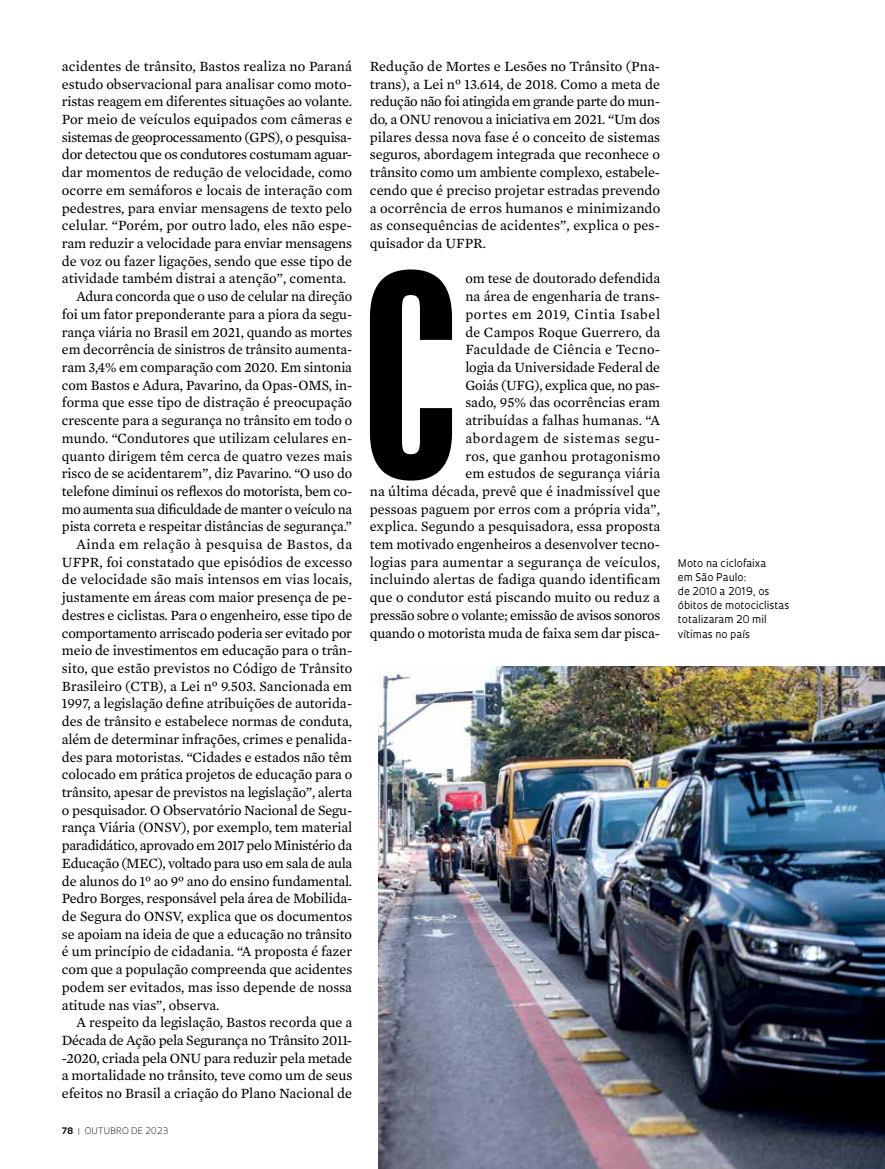
<style>
.page{position:relative;width:885px;height:1169px;background:#fff}
.page>*{position:absolute;margin:0;border:0;box-sizing:border-box;transform-origin:0 0}
.t1{font:263.4px "Swiss 924 BT Regular B";color:#000}
.t2{font:14.4px/17.7px "Mercury Text G2";letter-spacing:-.005em;color:#000;text-align:justify}
.t3{font:14.4px "Mercury Text G2";letter-spacing:-.025em;color:#000}
.t4{font:14.4px "Mercury Text G2";letter-spacing:-.03em;color:#000}
.t5{font:14.4px "Mercury Text G2";letter-spacing:.035em;color:#000}
.t6{font:10.35px/14.1px "Oculum";color:#000}
.t7{font:300 8.7px "Oculum";letter-spacing:.015em;color:#000}
.s1{font-weight:700}
.s2{font-weight:700;color:#939598}
</style>
<div class="page">
<img style="left:379px;top:666px;width:506px;height:502px">
<p class="t2" style="left:62px;top:56px;width:292px">acidentes de trânsito, Bastos realiza no Paraná</p>
<p class="t2" style="left:62px;top:74px;width:292px">estudo observacional para analisar como moto-</p>
<p class="t2" style="left:62px;top:92px;width:292px">ristas reagem em diferentes situações ao volante.</p>
<p class="t2" style="left:62px;top:110px;width:292px">Por meio de veículos equipados com câmeras e</p>
<p class="t2" style="left:62px;top:127px;width:292px">sistemas de geoprocessamento (GPS), o pesquisa-</p>
<p class="t2" style="left:62px;top:145px;width:292px">dor detectou que os condutores costumam aguar-</p>
<p class="t2" style="left:62px;top:163px;width:292px">dar momentos de redução de velocidade, como</p>
<p class="t2" style="left:62px;top:180px;width:292px">ocorre em semáforos e locais de interação com</p>
<p class="t2" style="left:62px;top:198px;width:292px">pedestres, para enviar mensagens de texto pelo</p>
<p class="t2" style="left:62px;top:216px;width:292px">celular. “Porém, por outro lado, eles não espe-</p>
<p class="t2" style="left:62px;top:233px;width:292px">ram reduzir a velocidade para enviar mensagens</p>
<p class="t2" style="left:62px;top:251px;width:292px">de voz ou fazer ligações, sendo que esse tipo de</p>
<p class="t2" style="left:62px;top:269px;width:286px">atividade também distrai a atenção”, comenta.</p>
<p class="t2" style="left:76px;top:287px;width:277px">Adura concorda que o uso de celular na direção</p>
<p class="t2" style="left:62px;top:304px;width:292px">foi um fator preponderante para a piora da segu-</p>
<p class="t2" style="left:62px;top:322px;width:292px">rança viária no Brasil em 2021, quando as mortes</p>
<p class="t2" style="left:62px;top:340px;width:292px">em decorrência de sinistros de trânsito aumenta-</p>
<p class="t2" style="left:62px;top:357px;width:292px">ram 3,4% em comparação com 2020. Em sintonia</p>
<p class="t2" style="left:62px;top:375px;width:292px">com Bastos e Adura, Pavarino, da Opas-OMS, in-</p>
<p class="t2" style="left:62px;top:393px;width:292px">forma que esse tipo de distração é preocupação</p>
<p class="t2" style="left:62px;top:411px;width:292px">crescente para a segurança no trânsito em todo o</p>
<p class="t2" style="left:62px;top:428px;width:292px">mundo. “Condutores que utilizam celulares en-</p>
<p class="t2" style="left:62px;top:446px;width:292px">quanto dirigem têm cerca de quatro vezes mais</p>
<p class="t2" style="left:62px;top:464px;width:292px">risco de se acidentarem”, diz Pavarino. “O uso do</p>
<p class="t2" style="left:62px;top:481px;width:292px">telefone diminui os reflexos do motorista, bem co-</p>
<p class="t4" style="left:62px;top:498px;width:292px">mo aumenta sua dificuldade de manter o veículo na</p>
<p class="t2" style="left:62px;top:517px;width:292px">pista correta e respeitar distâncias de segurança.”</p>
<p class="t5" style="left:76px;top:534px;width:277px">Ainda em relação à pesquisa de Bastos, da</p>
<p class="t2" style="left:62px;top:552px;width:292px">UFPR, foi constatado que episódios de excesso</p>
<p class="t2" style="left:62px;top:570px;width:292px">de velocidade são mais intensos em vias locais,</p>
<p class="t2" style="left:62px;top:588px;width:292px">justamente em áreas com maior presença de pe-</p>
<p class="t2" style="left:62px;top:605px;width:292px">destres e ciclistas. Para o engenheiro, esse tipo de</p>
<p class="t2" style="left:62px;top:623px;width:292px">comportamento arriscado poderia ser evitado por</p>
<p class="t2" style="left:62px;top:641px;width:292px">meio de investimentos em educação para o trân-</p>
<p class="t2" style="left:62px;top:658px;width:292px">sito, que estão previstos no Código de Trânsito</p>
<p class="t2" style="left:62px;top:676px;width:292px">Brasileiro (CTB), a Lei nº 9.503. Sancionada em</p>
<p class="t2" style="left:62px;top:694px;width:292px">1997, a legislação define atribuições de autorida-</p>
<p class="t2" style="left:62px;top:711px;width:292px">des de trânsito e estabelece normas de conduta,</p>
<p class="t2" style="left:62px;top:729px;width:292px">além de determinar infrações, crimes e penalida-</p>
<p class="t2" style="left:62px;top:747px;width:292px">des para motoristas. “Cidades e estados não têm</p>
<p class="t2" style="left:62px;top:765px;width:292px">colocado em prática projetos de educação para o</p>
<p class="t2" style="left:62px;top:782px;width:292px">trânsito, apesar de previstos na legislação”, alerta</p>
<p class="t2" style="left:62px;top:800px;width:292px">o pesquisador. O Observatório Nacional de Segu-</p>
<p class="t2" style="left:62px;top:818px;width:292px">rança Viária (ONSV), por exemplo, tem material</p>
<p class="t3" style="left:62px;top:835px;width:292px">paradidático, aprovado em 2017 pelo Ministério da</p>
<p class="t3" style="left:62px;top:852px;width:292px">Educação (MEC), voltado para uso em sala de aula</p>
<p class="t2" style="left:62px;top:871px;width:292px">de alunos do 1º ao 9º ano do ensino fundamental.</p>
<p class="t2" style="left:62px;top:889px;width:292px">Pedro Borges, responsável pela área de Mobilida-</p>
<p class="t2" style="left:62px;top:906px;width:292px">de Segura do ONSV, explica que os documentos</p>
<p class="t2" style="left:62px;top:924px;width:292px">se apoiam na ideia de que a educação no trânsito</p>
<p class="t2" style="left:62px;top:942px;width:292px">é um princípio de cidadania. “A proposta é fazer</p>
<p class="t2" style="left:62px;top:959px;width:292px">com que a população compreenda que acidentes</p>
<p class="t2" style="left:62px;top:977px;width:292px">podem ser evitados, mas isso depende de nossa</p>
<p class="t2" style="left:62px;top:995px;width:159px">atitude nas vias”, observa.</p>
<p class="t2" style="left:76px;top:1012px;width:278px">A respeito da legislação, Bastos recorda que a</p>
<p class="t2" style="left:62px;top:1030px;width:292px">Década de Ação pela Segurança no Trânsito 2011-</p>
<p class="t2" style="left:62px;top:1048px;width:292px">-2020, criada pela ONU para reduzir pela metade</p>
<p class="t2" style="left:62px;top:1066px;width:292px">a mortalidade no trânsito, teve como um de seus</p>
<p class="t2" style="left:62px;top:1083px;width:292px">efeitos no Brasil a criação do Plano Nacional de</p>
<p class="t7" style="left:62px;top:1124px;width:108px"><span class="s1">78</span> <span class="s2">|</span> OUTUBRO DE 2023</p>
<p class="t2" style="left:370px;top:56px;width:292px">Redução de Mortes e Lesões no Trânsito (Pna&shy;trans), a Lei nº 13.614, de 2018. Como a meta de redução não foi atingida em grande parte do mun&shy;do, a ONU renovou a iniciativa em 2021. “Um dos pilares dessa nova fase é o conceito de sistemas seguros, abordagem integrada que reconhece o trânsito como um ambiente complexo, estabele&shy;cendo que é preciso projetar estradas prevendo a ocorrência de erros humanos e minimizando as consequências de acidentes”, explica o pes&shy;quisador da UFPR.</p>
<h1 class="t1" style="left:362px;top:219px;width:97px">C</h1>
<p class="t2" style="left:370px;top:269px;width:292px;text-align:right">om tese de doutorado defendida<br>na área de engenharia de trans-<br>portes em 2019, Cintia Isabel<br>de Campos Roque Guerrero, da<br>Faculdade de Ciência e Tecno-<br>logia da Universidade Federal de<br>Goiás (UFG), explica que, no pas-<br>sado, 95% das ocorrências eram<br>atribuídas a falhas humanas. “A<br>abordagem de sistemas segu-<br>ros, que ganhou protagonismo<br>em estudos de segurança viária<br>na última década, prevê que é inadmissível que pessoas paguem por erros com a própria vida”, explica. Segundo a pesquisadora, essa proposta tem motivado engenheiros a desenvolver tecno&shy;logias para aumentar a segurança de veículos, incluindo alertas de fadiga quando identificam que o condutor está piscando muito ou reduz a pressão sobre o volante; emissão de avisos sonoros quando o motorista muda de faixa sem dar pisca-</p>
<p class="t6" style="left:678px;top:555px;width:113px">Moto na ciclofaixa<br>em São Paulo:<br>de 2010 a 2019, os óbitos de motociclistas totalizaram 20 mil vítimas no país</p>
</div>
